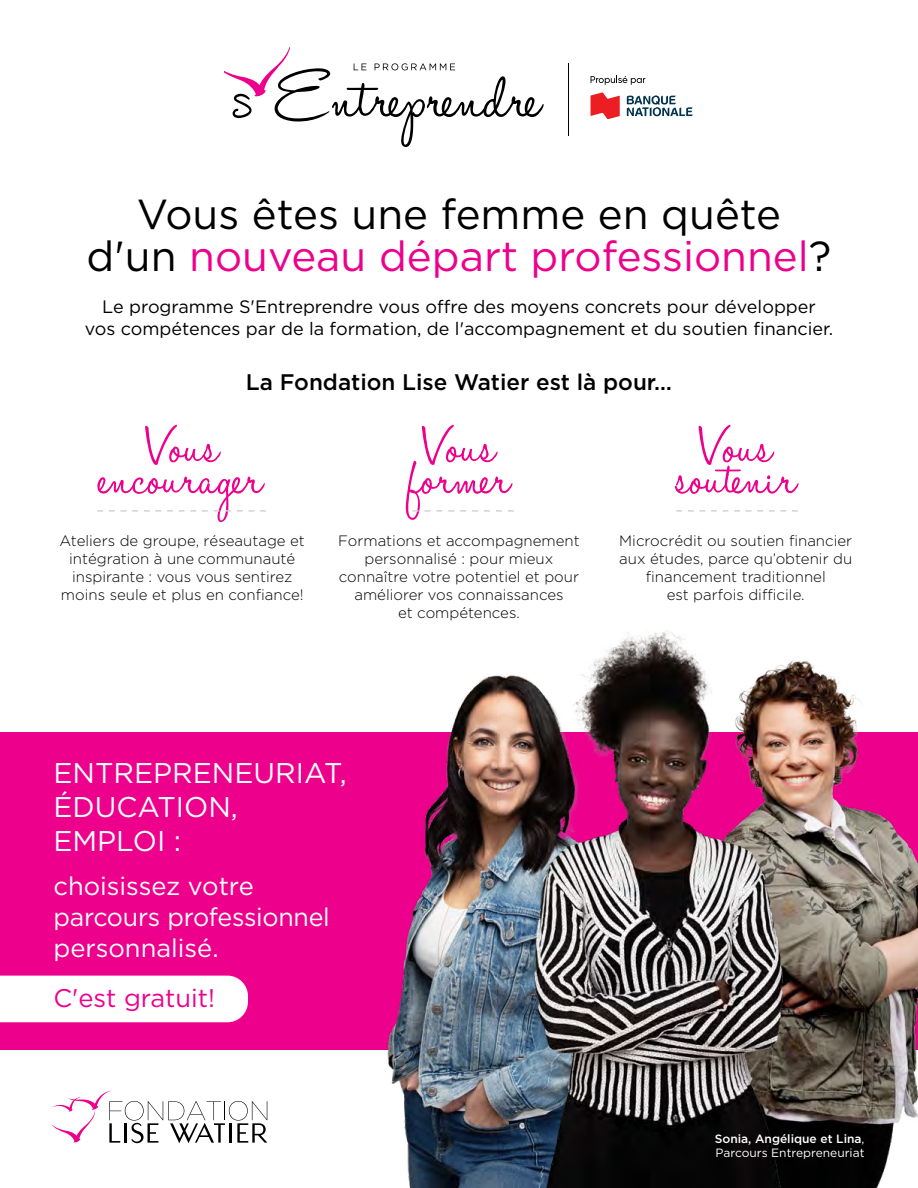
<style>
.page{position:relative;width:918px;height:1188px;background:#fff}
.page>*{position:absolute;margin:0;border:0;box-sizing:border-box;transform-origin:0 0}
.t1{font:63px "Halo Handletter";color:#ec008c}
.t2{font:42px/42px "Gotham HTF";color:#000;text-align:center}
.t3{font:28.5px/34.2px "Gotham HTF";color:#fff}
.t4{font:25.5px/30.6px "Gotham HTF";letter-spacing:-.01em;color:#fff}
.t5{font:25.5px "Gotham HTF";color:#ec008c}
.t6{font:500 22.5px "Gotham HTF";color:#000}
.t7{font:18px/21.6px "Gotham HTF";color:#000;text-align:center}
.t8{font:300 15px/18px "Gotham HTF";color:#000;text-align:center}
.t9{font:12px/14.4px "Gotham HTF";color:#fff}
.s1{color:#ec008c}
.s2{font-weight:500}
</style>
<div class="page">
<div style="left:0;top:732px;width:918px;height:317px;background:#ec008c"></div>
<img style="left:305px;top:708px;width:154px;height:480px">
<img style="left:791px;top:660px;width:127px;height:528px">
<img style="left:459px;top:632px;width:332px;height:556px">
<div style="left:0;top:976px;width:248px;height:46px;background:#fff"></div>
<svg style="left:51px;top:1091px;width:216px;height:52px"></svg>
<svg style="left:224px;top:47px;width:320px;height:99px"></svg>
<hr style="left:569px;top:63px;width:1px;height:73px;background:#000">
<svg style="left:591px;top:92px;width:29px;height:27px"></svg>
<svg style="left:627px;top:95px;width:66px;height:21px"></svg>
<svg style="left:591px;top:76px;width:54px;height:9px"></svg>
<svg style="left:97px;top:510px;width:169px;height:2px"></svg>
<svg style="left:413px;top:510px;width:101px;height:2px"></svg>
<svg style="left:676px;top:510px;width:122px;height:2px"></svg>
<h2 class="t2" style="left:87px;top:193px;width:746px">Vous êtes une femme en quête<br>d'un <span class="s1">nouveau départ professionnel</span>?</h2>
<p class="t7" style="left:85px;top:296px;width:750px">Le programme S'Entreprendre vous offre des moyens concrets pour développer vos compétences par de la formation, de l'accompagnement et du soutien financier.</p>
<h3 class="t6" style="left:246px;top:369px;width:428px">La Fondation Lise Watier est là pour…</h3>
<h1 class="t1" style="left:146px;top:412px;width:74px">Vous</h1>
<h1 class="t1" style="left:102px;top:443px;width:162px">encourager</h1>
<p class="t8" style="left:60px;top:532px;width:247px">Ateliers de groupe, réseautage et intégration à une communauté inspirante : vous vous sentirez moins seule et plus en confiance!</p>
<h1 class="t1" style="left:423px;top:412px;width:74px">Vous</h1>
<h1 class="t1" style="left:408px;top:443px;width:104px">former</h1>
<p class="t8" style="left:338px;top:532px;width:243px">Formations et accompagnement personnalisé : pour mieux connaître votre potentiel et pour améliorer vos connaissances<br>et compétences.</p>
<h1 class="t1" style="left:699px;top:412px;width:74px">Vous</h1>
<h1 class="t1" style="left:675px;top:443px;width:123px">soutenir</h1>
<p class="t8" style="left:619px;top:532px;width:235px">Microcrédit ou soutien financier aux études, parce qu’obtenir du financement traditionnel<br>est parfois difficile.</p>
<h3 class="t3" style="left:53px;top:755px;width:295px">ENTREPRENEURIAT,<br>ÉDUCATION,<br>EMPLOI :</h3>
<h3 class="t4" style="left:53px;top:871px;width:278px">choisissez votre parcours professionnel personnalisé.</h3>
<h3 class="t5" style="left:53px;top:984px;width:163px">C'est gratuit!</h3>
<p class="t9" style="left:715px;top:1131px;width:151px"><span class="s2">Sonia, Angélique et Lina</span>,<br>Parcours Entrepreneuriat</p>
</div>
